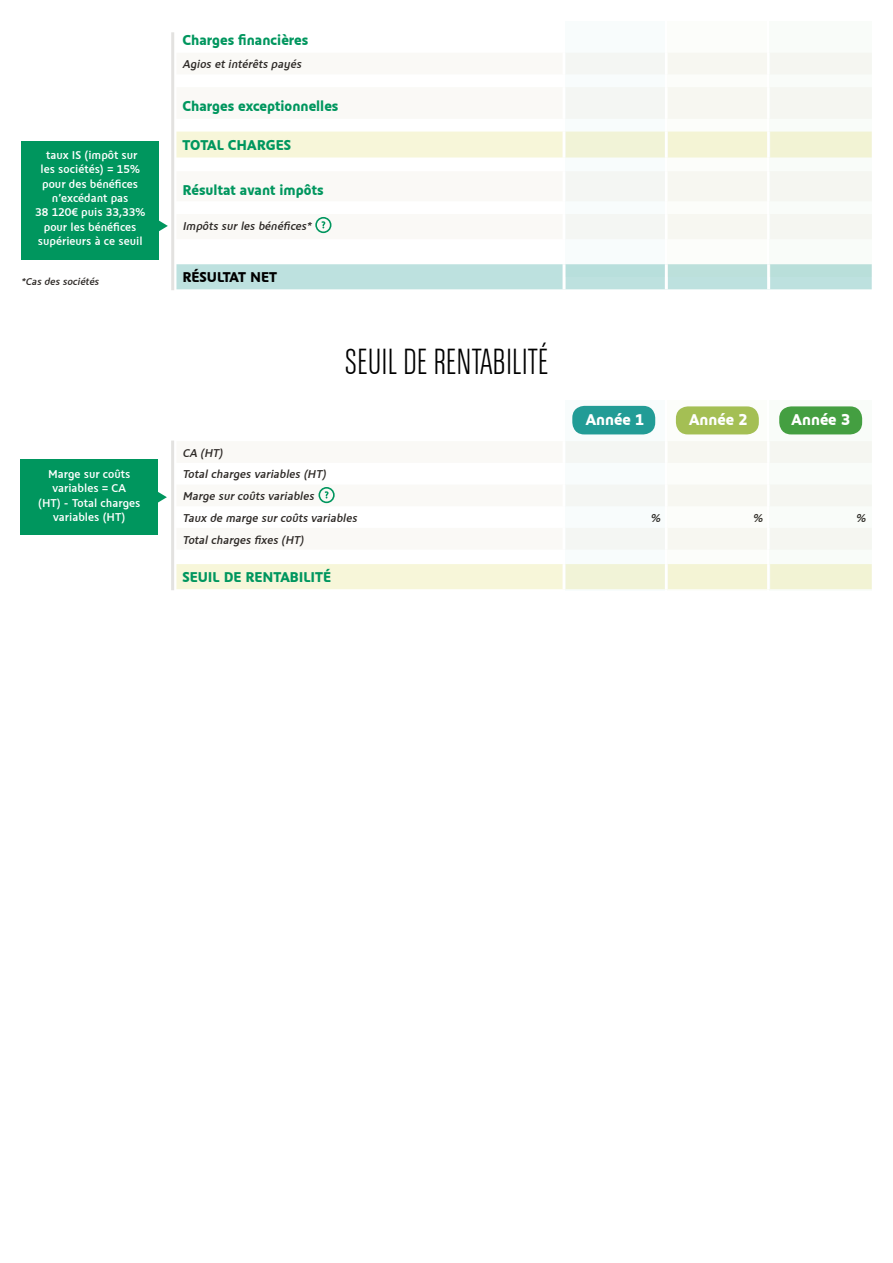
<style>
.page{position:relative;width:893px;height:1263px;background:#fff}
.page>*{position:absolute;margin:0;border:0;box-sizing:border-box;transform-origin:0 0}
.t1{font:300 36px "BNPP Sans Condensed";color:#000}
.t2{font:700 16.5px "BNPP Type";color:#fff}
.t3{font:700 15px "BNPP Type";color:#00965e}
.t4{font:700 15px "BNPP Type";color:#000}
.t5{font:12px/14.4px "BNPP Type";color:#fff;text-align:center}
.t6{font:italic 12px/21.8px "BNPP Type";color:#2d2926}
.t7{font:italic 10.5px "BNPP Type";color:#2d2926}
</style>
<div class="page">
<div style="left:176px;top:264px;width:696px;height:25px;background:#bde1df"></div>
<div style="left:176px;top:131px;width:594px;height:26px;background:#f7f6d9"></div>
<hr style="left:563px;top:132px;width:3px;height:25px;background:#fff">
<hr style="left:665px;top:132px;width:3px;height:25px;background:#fff">
<hr style="left:767px;top:132px;width:3px;height:25px;background:#fff">
<hr style="left:563px;top:264px;width:3px;height:25px;background:#fff">
<hr style="left:665px;top:264px;width:3px;height:25px;background:#fff">
<hr style="left:767px;top:264px;width:3px;height:25px;background:#fff">
<div style="left:21px;top:141px;width:138px;height:119px;background:#00965e"></div>
<svg style="left:159px;top:220px;width:9px;height:12px"></svg>
<div style="left:20px;top:459px;width:138px;height:76px;background:#00965e"></div>
<svg style="left:158px;top:492px;width:9px;height:11px"></svg>
<svg style="left:315px;top:217px;width:16px;height:16px"></svg>
<svg style="left:566px;top:53px;width:99px;height:224px;fill:#f4f6f3"></svg>
<svg style="left:668px;top:53px;width:99px;height:224px;fill:#f7f7f1"></svg>
<svg style="left:770px;top:53px;width:102px;height:224px;fill:#f5f6f1"></svg>
<hr style="left:171px;top:32px;width:3px;height:258px;background:#e3e2e0">
<div style="left:176px;top:564px;width:387px;height:25px;background:#f7f6d9"></div>
<svg style="left:566px;top:405px;width:99px;height:185px"></svg>
<svg style="left:668px;top:406px;width:99px;height:184px"></svg>
<svg style="left:770px;top:406px;width:102px;height:184px;fill:#f5f6f1"></svg>
<hr style="left:171px;top:441px;width:3px;height:149px;background:#e3e2e0">
<div style="left:676px;top:406px;width:83px;height:28px;background:#a4bf54;border-radius:12px"></div>
<div style="left:779px;top:406px;width:83px;height:28px;background:#449f41;border-radius:12px"></div>
<div style="left:572px;top:406px;width:83px;height:28px;background:#229c96;border-radius:12px"></div>
<svg style="left:318px;top:487px;width:17px;height:16px"></svg>
<p class="t5" style="left:35px;top:148px;width:111px">taux IS (impôt sur<br>les sociétés) = 15% pour des bénéfices n’excédant pas<br>38 120€ puis 33,33% pour les bénéfices supérieurs à ce seuil</p>
<p class="t3" style="left:182px;top:32px;width:127px">Charges financières</p>
<p class="t6" style="left:182px;top:54px;width:123px">Agios et intérêts payés</p>
<p class="t3" style="left:182px;top:97px;width:157px">Charges exceptionnelles</p>
<p class="t3" style="left:182px;top:136px;width:110px">TOTAL CHARGES</p>
<p class="t3" style="left:182px;top:182px;width:143px">Résultat avant impôts</p>
<p class="t6" style="left:182px;top:215px;width:133px">Impôts sur les bénéfices*</p>
<p class="t7" style="left:21px;top:276px;width:81px">*Cas des sociétés</p>
<p class="t4" style="left:182px;top:269px;width:96px">RÉSULTAT NET</p>
<h1 class="t1" style="left:345px;top:342px;width:205px">SEUIL DE RENTABILITÉ</h1>
<p class="t5" style="left:38px;top:467px;width:104px">Marge sur coûts variables = CA<br>(HT) - Total charges variables (HT)</p>
<p class="t6" style="left:182px;top:442px;width:179px">CA (HT)<br>Totalcharges variables (HT)<br>Marge sur coûts variables<br>Taux de marge sur coûts variables</p>
<p class="t6" style="left:182px;top:529px;width:125px">Totalcharges fixes (HT)</p>
<p class="t3" style="left:182px;top:568px;width:150px">SEUIL DE RENTABILITÉ</p>
<h2 class="t2" style="left:586px;top:410px;width:60px">Année 1</h2>
<h2 class="t2" style="left:689px;top:410px;width:60px">Année 2</h2>
<h2 class="t2" style="left:792px;top:410px;width:60px">Année 3</h2>
<p class="t6" style="left:650px;top:507px;width:14px">%</p>
<p class="t6" style="left:753px;top:507px;width:14px">%</p>
<p class="t6" style="left:856px;top:507px;width:14px">%</p>
</div>
